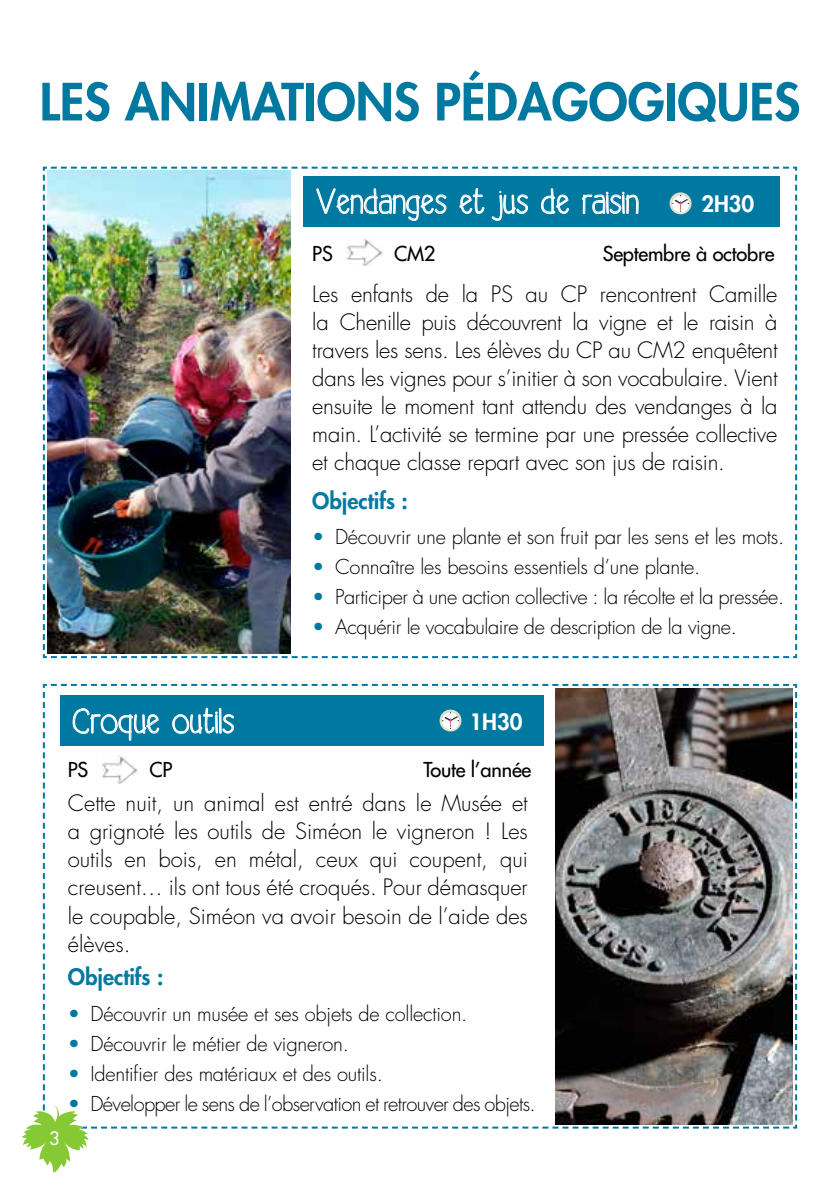
<style>
.page{position:relative;width:840px;height:1191px;background:#fff}
.page>*{position:absolute;margin:0;border:0;box-sizing:border-box;transform-origin:0 0}
.t1{font:800 50px "Futura Std";color:#0079a1}
.t2{font:34px "akiko akikoregular";color:#fff}
.t3{font:300 22px/28px "Futura Std";color:#000;text-align:justify}
.t4{font:800 22px "Futura Std";color:#0079a1}
.t5{font:800 22px "Futura Std";color:#fff}
.t6{font:300 20px "Futura Std";letter-spacing:-.01em;color:#000}
.t7{font:300 20px "Futura Std";letter-spacing:-.03em;color:#000}
.t8{font:500 20px "Futura Std";letter-spacing:-.01em;color:#000}
.t9{font:500 18px "Futura Std";color:#fff}
.s1{color:#0079a1}
</style>
<div class="page">
<img style="left:22px;top:167px;width:774px;height:1005px">
<h1 class="t1" style="left:40px;top:70px;width:761px">LES ANIMATIONS PÉDAGOGIQUES</h1>
<h2 class="t2" style="left:317px;top:182px;width:324px">Vendanges et jus de raisin</h2>
<p class="t5" style="left:701px;top:190px;width:54px">2H30</p>
<p class="t8" style="left:312px;top:241px;width:22px">PS</p>
<p class="t8" style="left:394px;top:241px;width:43px">CM2</p>
<p class="t8" style="left:602px;top:241px;width:173px">Septembre à octobre</p>
<h2 class="t2" style="left:73px;top:702px;width:163px">Croque outils</h2>
<p class="t3" style="left:312px;top:280px;width:466px">Les enfants de la PS au CP rencontrent Camille la Chenille puis découvrent la vigne et le raisin à travers les sens. Les élèves du CP au CM2 enquêtent dans les vignes pour s’initier à son vocabulaire. Vient ensuite le moment tant attendu des vendanges à la main. L’activité se termine par une pressée collective et chaque classe repart avec son jus de raisin.</p>
<p class="t4" style="left:312px;top:487px;width:97px">Objectifs :</p>
<p class="t6" style="left:312px;top:524px;width:473px"><span class="s1">•</span> Découvrir une plante et son fruit par les sens et les mots.</p>
<p class="t6" style="left:312px;top:554px;width:389px"><span class="s1">•</span> Connaître les besoins essentiels d’une plante.</p>
<p class="t6" style="left:312px;top:584px;width:473px"><span class="s1">•</span> Participer à une action collective : la récolte et la pressée.</p>
<p class="t6" style="left:312px;top:614px;width:426px"><span class="s1">•</span> Acquérir le vocabulaire de description de la vigne.</p>
<p class="t5" style="left:469px;top:707px;width:54px">1H30</p>
<p class="t8" style="left:68px;top:757px;width:22px">PS</p>
<p class="t8" style="left:149px;top:757px;width:24px">CP</p>
<p class="t8" style="left:423px;top:757px;width:109px">Toute l’année</p>
<p class="t9" style="left:49px;top:1127px;width:12px">3</p>
<p class="t3" style="left:68px;top:790px;width:461px">Cette nuit, un animal est entré dans le Musée et a grignoté les outils de Siméon le vigneron ! Les outils en bois, en métal, ceux qui coupent, qui creusent… ils ont tous été croqués. Pour démasquer le coupable, Siméon va avoir besoin de l’aide des élèves.</p>
<p class="t4" style="left:68px;top:962px;width:97px">Objectifs :</p>
<p class="t6" style="left:68px;top:1001px;width:401px"><span class="s1">•</span> Découvrir un musée et ses objets de collection.</p>
<p class="t6" style="left:68px;top:1031px;width:282px"><span class="s1">•</span> Découvrir le métier de vigneron.</p>
<p class="t6" style="left:68px;top:1061px;width:316px"><span class="s1">•</span> Identifier des matériaux et des outils.</p>
<p class="t7" style="left:68px;top:1091px;width:469px"><span class="s1">•</span> Développer le sens de l’observation et retrouver des objets.</p>
</div>
